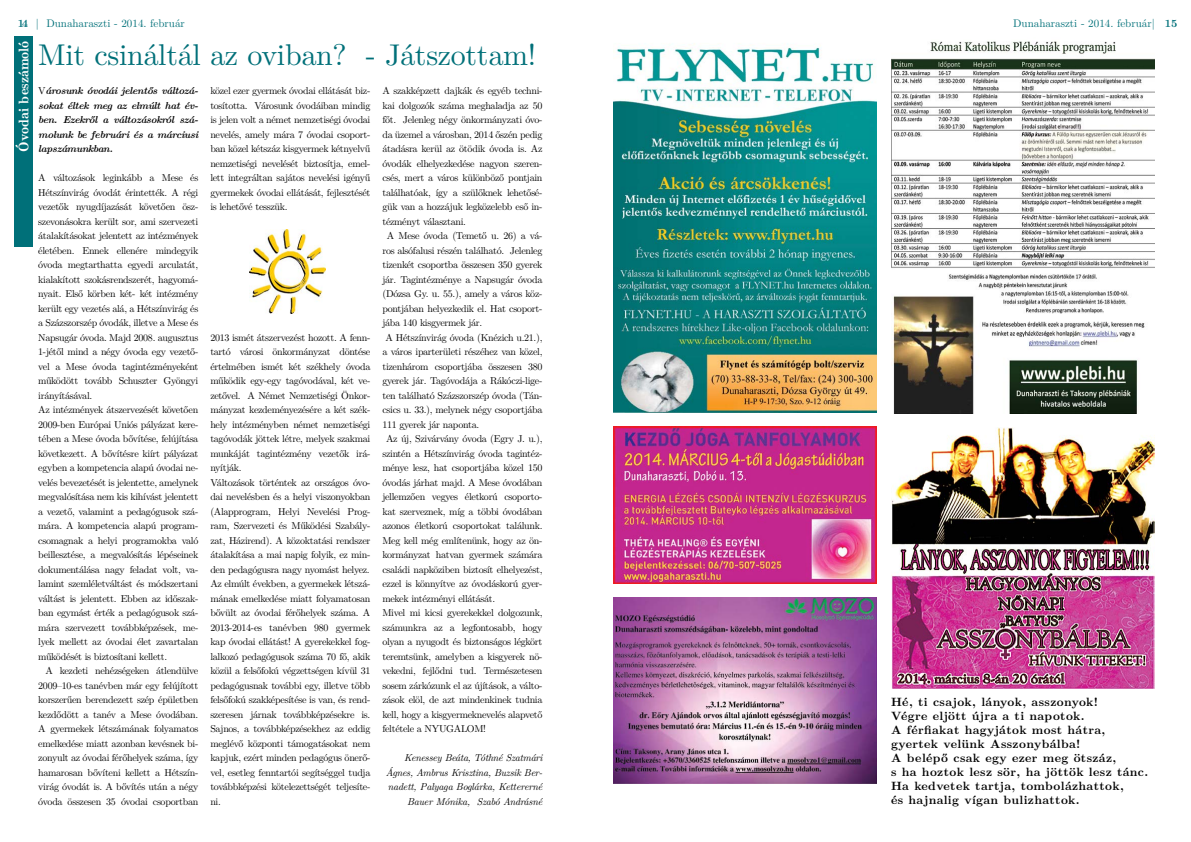
<style>
.page{position:relative;width:1191px;height:842px;background:#fff}
.page>*{position:absolute;margin:0;border:0;box-sizing:border-box;transform-origin:0 0}
.t1{font:30px "LM Roman 10";letter-spacing:-.01em;color:#007079}
.t2{font:14px "LM Roman Demi 10";color:#fff}
.t3{font:700 12px/14px "LM Roman 10";letter-spacing:.03em;color:#000}
.t4{font:11px "LM Roman 10";color:#007079}
.t5{font:10px/14.5px "LM Roman 10";letter-spacing:-.03em;color:#000}
.t6{font:italic 700 10px/14.5px "LM Roman 10";letter-spacing:-.03em;color:#000;text-align:justify}
.t7{font:italic 10px/14.5px "LM Roman 10";letter-spacing:-.03em;color:#000;text-align:right}
.s1{font-weight:700}
.s2{font-weight:400;font-style:normal}
</style>
<div class="page">
<img style="left:613px;top:43px;width:263px;height:369px">
<img style="left:891px;top:41px;width:263px;height:372px">
<img style="left:613px;top:427px;width:263px;height:156px">
<img style="left:613px;top:598px;width:263px;height:186px">
<img style="left:891px;top:427px;width:263px;height:262px">
<div style="left:14px;top:37px;width:18px;height:210px;background:#007079"></div>
<img style="left:250px;top:230px;width:75px;height:84px">
<p class="t4" style="left:18px;top:15px;width:168px"><span class="s1">14</span> | Dunaharaszti - 2014. február</p>
<p class="t4" style="left:1013px;top:14px;width:166px">Dunaharaszti - 2014. február| <span class="s1">15</span></p>
<h2 class="t2" style="left:12px;top:152px;width:112px;rotate:-90deg">Óvodai beszámoló</h2>
<h1 class="t1" style="left:38px;top:31px;width:499px">Mit csináltál az oviban? - Játszottam!</h1>
<p class="t6" style="left:38px;top:83px;width:162px"><span class="s2">V</span>árosunk óvodái jelentős változá&shy;sokat éltek meg az elmúlt hat év&shy;ben. Ezekről a változásokról szá&shy;molunk be februári és a márciusi lapszámunkban.</p>
<p class="t5" style="left:38px;top:170px;width:162px">A változások leginkább a Mese és Hétszínvirág óvodát érintették. A régi vezetők nyugdíjazását követően ös - szevonásokra került sor, ami szervezeti átalakításokat jelentett az intézmények életében. Ennek ellenére mindegyik óvoda megtarthatta egyedi arculatát, kialakított szokásrendszerét, hagyomá&shy;nyait. Első körben két- két intézmény került egy vezetés alá, a Hétszínvirág és a Százszorszép óvodák, illetve a Mese és Napsugár óvoda. Majd 2008. augusztus 1-jétől mind a négy óvoda egy vezető&shy;vel a Mese óvoda tagintézményeként működött tovább Schuszter Gyöngyi irányításával.<br>Az intézmények átszervezését követően 2009-ben Európai Uniós pályázat kere&shy;tében a Mese óvoda bővítése, felújítása következett. A bővítésre kiírt pályázat egyben a kompetencia alapú óvodai ne&shy;velés bevezetését is jelentette, amelynek megvalósítása nem kis kihívást jelentett a vezető, valamint a pedagógusok szá&shy;mára. A kompetencia alapú program&shy;csomagnak a helyi programokba való beillesztése, a megvalósítás lépéseinek dokumentálása nagy feladat volt, va&shy;lamint szemléletváltást és módszertani váltást is jelentett. Ebben az időszak&shy;ban egymást érték a pedagógusok szá&shy;mára szervezett továbbképzések, me&shy;lyek mellett az óvodai élet zavartalan működését is biztosítani kellett.</p>
<p class="t5" style="left:38px;top:663px;width:162px;text-align:justify;text-indent:7px">A kezdeti nehézségeken átlendülve 2009–10-es tanévben már egy felújított korszerűen berendezett szép épületben kezdődött a tanév a Mese óvodában.<br>A gyermekek létszámának folyamatos emelkedése miatt azonban kevésnek bi&shy;zonyult az óvodai férőhelyek száma, így hamarosan bővíteni kellett a Hétszín&shy;virág óvodát is. A bővítés után a négy óvoda összesen 35 óvodai csoportban</p>
<p class="t5" style="left:210px;top:83px;width:162px;text-align:justify">közel ezer gyermek óvodai ellátását biz&shy;tosította. Városunk óvodáiban mindig is jelen volt a német nemzetiségi óvodai nevelés, amely mára 7 óvodai csoport&shy;ban közel kétszáz kisgyermek kétnyelvű nemzetiségi nevelését biztosítja, emel&shy;lett integráltan sajátos nevelési igényű gyermekek óvodai ellátását, fejlesztését is lehetővé tesszük.</p>
<p class="t5" style="left:210px;top:329px;width:162px">2013 ismét átszervezést hozott. A fenn&shy;tartó városi önkormányzat döntése értelmében ismét két székhely óvoda működik egy-egy tagóvodával, két ve&shy;zetővel. A Német Nemzetiségi Önkor&shy;mányzat kezdeményezésére a két szék&shy;hely intézményben német nemzetiségi tagóvodák jöttek létre, melyek szakmai munkáját tagintézmény vezetők irá&shy;nyítják.<br>Változások történtek az országos óvo&shy;dai nevelésben és a helyi viszonyokban (Alapprogram, Helyi Nevelési Prog&shy;ram, Szervezeti és Működési Szabály&shy;zat, Házirend). A közoktatási rendszer átalakítása a mai napig folyik, ez min&shy;den pedagógusra nagy nyomást helyez.<br>Az elmúlt években, a gyermekek létszá&shy;mának emelkedése miatt folyamatosan bővült az óvodai férőhelyek száma. A 2013-2014-es tanévben 980 gyermek kap óvodai ellátást! A gyerekekkel fog&shy;lalkozó pedagógusok száma 70 fő, akik közül a felsőfokú végzettségen kívül 31 pedagógusnak további egy, illetve több felsőfokú szakképesítése is van, és rend&shy;szeresen járnak továbbképzésekre is.<br>Sajnos, a továbbképzésekhez az eddig meglévő központi támogatásokat nem kapjuk, ezért minden pedagógus önerő&shy;vel, esetleg fenntartói segítséggel tudja továbbképzési kötelezettségét teljesíte&shy;ni.</p>
<p class="t5" style="left:382px;top:83px;width:162px">A szakképzett dajkák és egyéb techni-</p>
<p class="t5" style="left:382px;top:97px;width:161px">kai dolgozók száma meghaladja az 50</p>
<p class="t5" style="left:382px;top:112px;width:162px">főt. Jelenleg négy önkormányzati óvo-</p>
<p class="t5" style="left:382px;top:126px;width:161px">da üzemel a városban, 2014 őszén pedig</p>
<p class="t5" style="left:382px;top:141px;width:161px">átadásra kerül az ötödik óvoda is. Az</p>
<p class="t5" style="left:382px;top:155px;width:162px">óvodák elhelyezkedése nagyon szeren-</p>
<p class="t5" style="left:382px;top:170px;width:161px">csés, mert a város különböző pontjain</p>
<p class="t5" style="left:382px;top:184px;width:162px">találhatóak, így a szülőknek lehetősé-</p>
<p class="t5" style="left:382px;top:199px;width:162px">gük van a hozzájuk legközelebb eső in-</p>
<p class="t5" style="left:382px;top:213px;width:85px">tézményt választani.</p>
<p class="t5" style="left:387px;top:228px;width:157px">A Mese óvoda (Temető u. 26) a vá-</p>
<p class="t5" style="left:382px;top:242px;width:161px">ros alsófalusi részén található. Jelenleg</p>
<p class="t5" style="left:382px;top:257px;width:161px">tizenkét csoportba összesen 350 gyerek</p>
<p class="t5" style="left:382px;top:271px;width:161px">jár. Tagintézménye a Napsugár óvoda</p>
<p class="t5" style="left:382px;top:286px;width:162px">(Dózsa Gy. u. 55.), amely a város köz-</p>
<p class="t5" style="left:382px;top:300px;width:162px">pontjában helyezkedik el. Hat csoport-</p>
<p class="t5" style="left:382px;top:315px;width:101px">jába 140 kisgyermek jár.</p>
<p class="t5" style="left:385px;top:329px;width:158px">A Hétszínvirág óvoda (Knézich u.21.),</p>
<p class="t5" style="left:382px;top:344px;width:161px">a város iparterületi részéhez van közel,</p>
<p class="t5" style="left:382px;top:358px;width:161px">tizenhárom csoportjába összesen 380</p>
<p class="t5" style="left:382px;top:373px;width:161px">gyerek jár. Tagóvodája a Rákóczi-lige-</p>
<p class="t5" style="left:382px;top:387px;width:162px">ten található Százszorszép óvoda (Tán-</p>
<p class="t5" style="left:382px;top:402px;width:162px">csics u. 33.), melynek négy csoportjába</p>
<p class="t5" style="left:382px;top:416px;width:98px">111 gyerek jár naponta.</p>
<p class="t5" style="left:386px;top:431px;width:158px">Az új, Szivárvány óvoda (Egry J. u.),</p>
<p class="t5" style="left:382px;top:445px;width:162px">szintén a Hétszínvirág óvoda tagintéz-</p>
<p class="t5" style="left:382px;top:460px;width:161px">ménye lesz, hat csoportjába közel 150</p>
<p class="t5" style="left:382px;top:474px;width:162px">óvodás járhat majd. A Mese óvodában</p>
<p class="t5" style="left:382px;top:489px;width:162px">jellemzően vegyes életkorú csoporto-</p>
<p class="t5" style="left:382px;top:503px;width:161px">kat szerveznek, míg a többi óvodában</p>
<p class="t5" style="left:382px;top:518px;width:162px">azonos életkorú csoportokat találunk.</p>
<p class="t5" style="left:382px;top:532px;width:161px">Meg kell még említenünk, hogy az ön-</p>
<p class="t5" style="left:382px;top:547px;width:161px">kormányzat hatvan gyermek számára</p>
<p class="t5" style="left:382px;top:561px;width:162px">családi napköziben biztosít elhelyezést,</p>
<p class="t5" style="left:382px;top:576px;width:162px">ezzel is könnyítve az óvodáskorú gyer-</p>
<p class="t5" style="left:382px;top:590px;width:114px">mekek intézményi ellátását.</p>
<p class="t5" style="left:382px;top:605px;width:161px">Mivel mi kicsi gyerekekkel dolgozunk,</p>
<p class="t5" style="left:382px;top:619px;width:161px">számunkra az a legfontosabb, hogy</p>
<p class="t5" style="left:382px;top:634px;width:162px">olyan a nyugodt és biztonságos légkört</p>
<p class="t5" style="left:382px;top:648px;width:162px">teremtsünk, amelyben a kisgyerek nö-</p>
<p class="t5" style="left:382px;top:663px;width:162px">vekedni, fejlődni tud. Természetesen</p>
<p class="t5" style="left:382px;top:677px;width:162px">sosem zárkózunk el az újítások, a válto-</p>
<p class="t5" style="left:382px;top:692px;width:161px">zások elöl, de azt mindenkinek tudnia</p>
<p class="t5" style="left:382px;top:706px;width:162px">kell, hogy a kisgyermeknevelés alapvető</p>
<p class="t5" style="left:382px;top:721px;width:105px">feltétele a NYUGALOM!</p>
<p class="t7" style="left:386px;top:750px;width:158px">Kenessey Beáta, Tóthné Szatmári Ágnes, Ambrus Krisztina, Buzsik Ber&shy;nadett, Palyaga Boglárka, Kettererné Bauer Mónika, Szabó Andrásné</p>
<p class="t3" style="left:891px;top:694px;width:259px">Hé, ti csajok, lányok, asszonyok!<br>Végre eljött újra a ti napotok.<br>A férfiakat hagyjátok most hátra, gyertek velünk Asszonybálba!<br>A belépő csak egy ezer meg ötszáz,<br>s ha hoztok lesz sör, ha jöttök lesz tánc.<br>Ha kedvetek tartja, tombolázhattok,<br>és hajnalig vígan bulizhattok.</p>
</div>
